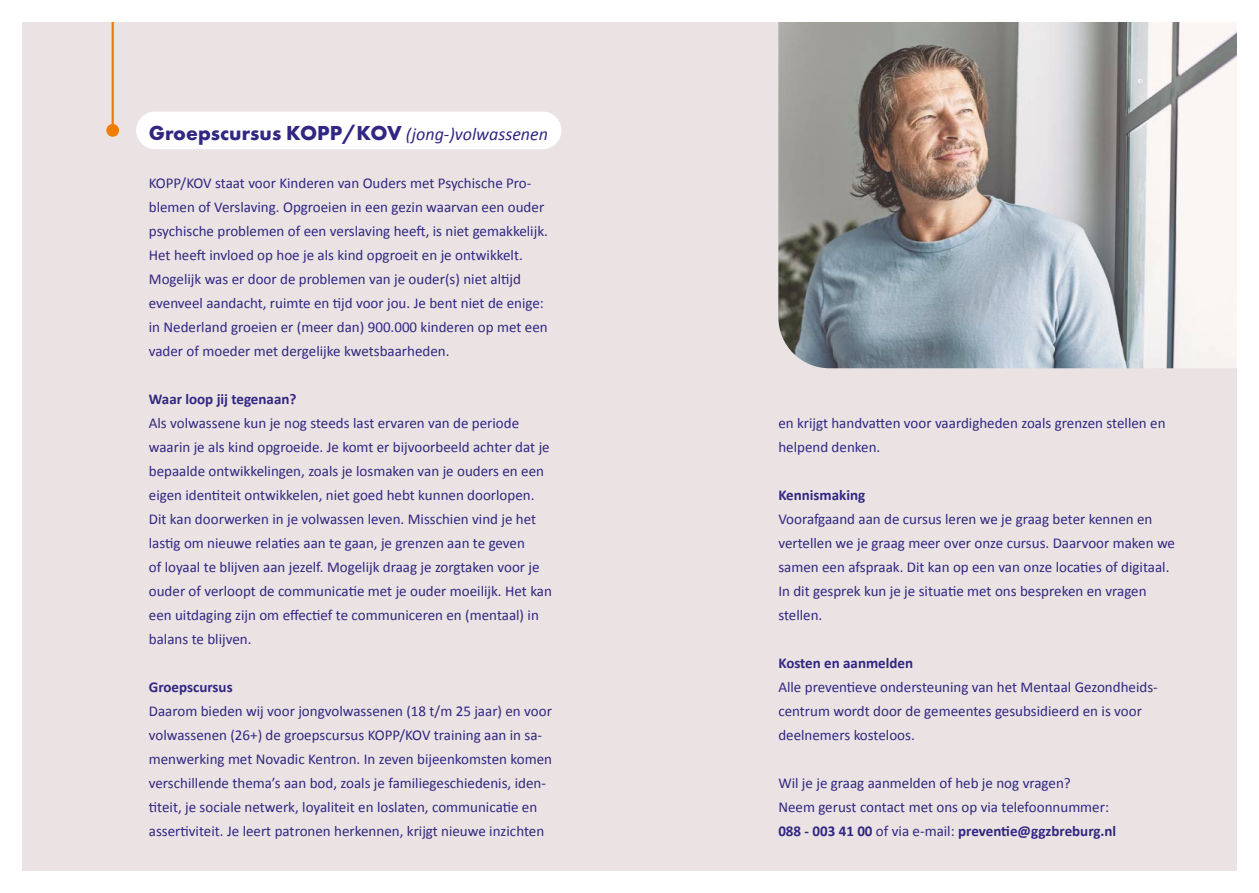
<style>
.page{position:relative;width:1259px;height:893px;background:#fff}
.page>*{position:absolute;margin:0;border:0;box-sizing:border-box;transform-origin:0 0}
.t1{font:700 21px "Futura PT";color:#312783}
.t2{font:15px/24px "Calibri";color:#312783}
.t3{font:700 15px "Calibri";color:#312783}
.s1{font-family:"Calibri";font-weight:400;font-style:italic;font-size:18px}
.s2{font-weight:700}
</style>
<div class="page">
<div style="left:0;top:0;width:629px;height:893px;background:#ebe2e3"></div>
<div style="left:629px;top:0;width:630px;height:893px;background:#ebe2e3"></div>
<img style="left:778px;top:21px;width:459px;height:347px">
<hr style="left:112px;top:0;width:2px;height:130px;background:#f07d00">
<div style="left:136px;top:112px;width:425px;height:37px;background:#fff;border-radius:19px"></div>
<div style="left:106px;top:124px;width:13px;height:13px;background:#f07d00;border-radius:50%"></div>
<div style="left:0;top:872px;width:1259px;height:21px;background:#fff"></div>
<div style="left:2px;top:0;width:1257px;height:21px;background:#fff"></div>
<div style="left:0;top:0;width:21px;height:893px;background:#fff"></div>
<div style="left:1237px;top:0;width:22px;height:893px;background:#fff"></div>
<h1 class="t1" style="left:149px;top:124px;width:401px">Groepscursus KOPP/KOV <span class="s1">(jong-)volwassenen</span></h1>
<p class="t2" style="left:149px;top:170px;width:400px">KOPP/KOV staat voor Kinderen van Ouders met Psychische Pro&shy;blemen of Verslaving. Opgroeien in een gezin waarvan een ouder psychische problemen of een verslaving heeft, is niet gemakkelijk.<br>Het heeft invloed op hoe je als kind opgroeit en je ontwikkelt.<br>Mogelijk was er door de problemen van je ouder(s) niet altijd evenveel aandacht, ruimte en tijd voor jou. Je bent niet de enige: in Nederland groeien er (meer dan) 900.000 kinderen op met een vader of moeder met dergelijke kwetsbaarheden.</p>
<p class="t3" style="left:149px;top:393px;width:149px">Waar loop jij tegenaan?</p>
<p class="t2" style="left:149px;top:410px;width:404px">Als volwassene kun je nog steeds last ervaren van de periode waarin je als kind opgroeide. Je komt er bijvoorbeeld achter dat je bepaalde ontwikkelingen, zoals je losmaken van je ouders en een eigen identiteit ontwikkelen, niet goed hebt kunnen doorlopen.<br>Dit kan doorwerken in je volwassen leven. Misschien vind je het lastig om nieuwe relaties aan te gaan, je grenzen aan te geven<br>of loyaal te blijven aan jezelf. Mogelijk draag je zorgtaken voor je ouder of verloopt de communicatie met je ouder moeilijk. Het kan een uitdaging zijn om effectief te communiceren en (mentaal) in balans te blijven.</p>
<p class="t3" style="left:149px;top:676px;width:85px">Groepscursus</p>
<p class="t2" style="left:149px;top:698px;width:405px">Daarom bieden wij voor jongvolwassenen (18 t/m 25 jaar) en voor volwassenen (26+) de groepscursus KOPP/KOV training aan in sa&shy;menwerking met Novadic Kentron. In zeven bijeenkomsten komen verschillende thema’s aan bod, zoals je familiegeschiedenis, iden&shy;titeit, je sociale netwerk, loyaliteit en loslaten, communicatie en assertiviteit. Je leert patronen herkennen, krijgt nieuwe inzichten</p>
<p class="t2" style="left:778px;top:410px;width:389px">en krijgt handvatten voor vaardigheden zoals grenzen stellen en helpend denken.</p>
<p class="t3" style="left:778px;top:489px;width:88px">Kennismaking</p>
<p class="t2" style="left:778px;top:506px;width:398px">Voorafgaand aan de cursus leren we je graag beter kennen en vertellen we je graag meer over onze cursus. Daarvoor maken we samen een afspraak. Dit kan op een van onze locaties of digitaal.<br>In dit gesprek kun je je situatie met ons bespreken en vragen stellen.</p>
<p class="t3" style="left:778px;top:657px;width:136px">Kosten en aanmelden</p>
<p class="t2" style="left:778px;top:674px;width:381px">Alle preventieve ondersteuning van het Mentaal Gezondheids&shy;centrum wordt door de gemeentes gesubsidieerd en is voor deelnemers kosteloos.</p>
<p class="t2" style="left:778px;top:770px;width:339px">Wil je je graag aanmelden of heb je nog vragen?<br>Neem gerust contact met ons op via telefoonnummer:<br><span class="s2">088 - 003 41 00</span> of via e-mail: <span class="s2">preventie@ggzbreburg.nl</span></p>
</div>
